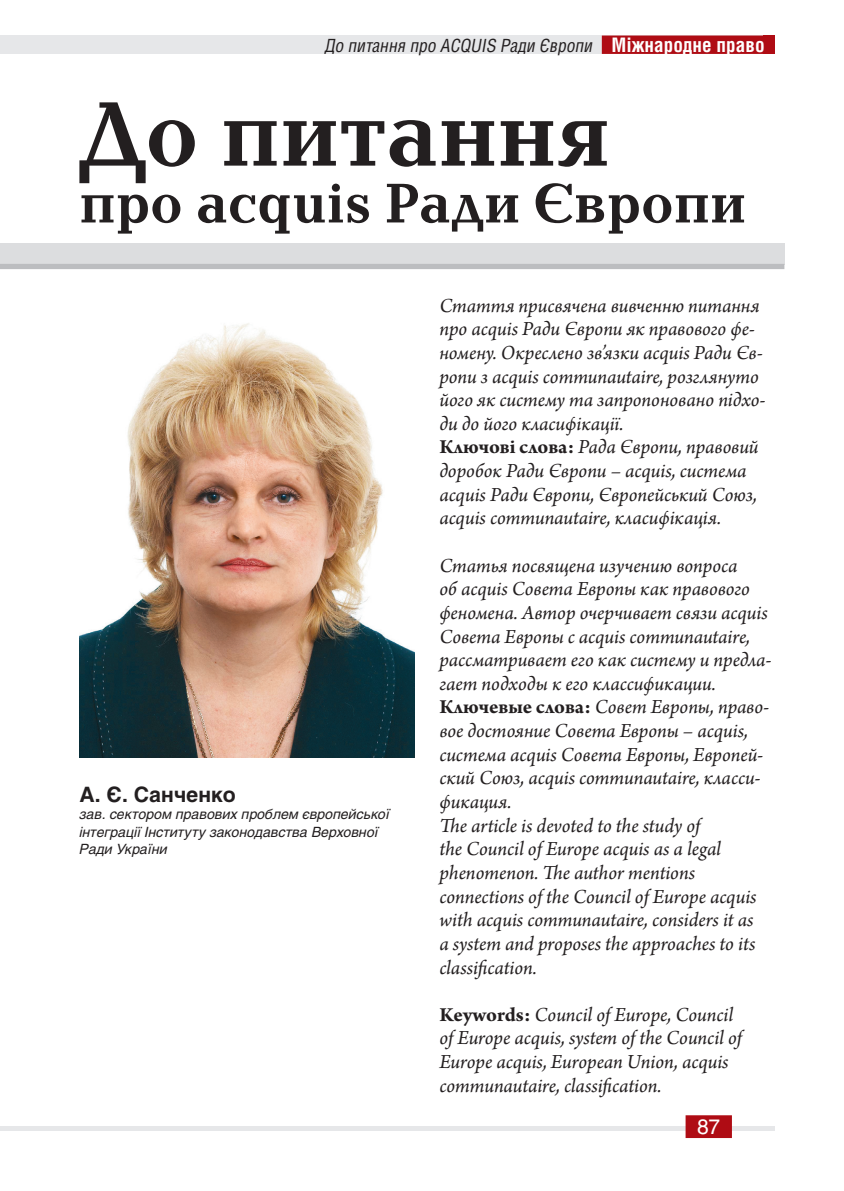
<style>
.page{position:relative;width:844px;height:1191px;background:#fff}
.page>*{position:absolute;margin:0;border:0;box-sizing:border-box;transform-origin:0 0}
.Head_Big{font:700 94.5px "Baltica C";color:#231f20}
.Head_Big-2{font:700 57.75px "Baltica C";color:#231f20}
.Sinopsis{font:italic 21px/23.6px "Arno Pro";letter-spacing:-.005em;color:#231f20}
.Author{font:700 21px "Helios C";color:#231f20}
.t1{font:21px "AG Letterica C";color:#fff}
.t2{font:italic 17.5px "AG Letterica Condensed C";color:#231f20}
.Author-2{font:italic 14px/17.5px "Helios C";color:#231f20}
.s1{font-weight:700;font-style:normal;font-size:19.25px;color:#fff}
.s2{font-weight:700;font-style:normal}
</style>
<div class="page">
<div style="left:0;top:36px;width:774px;height:18px;background:#e6e7e9"></div>
<div style="left:762px;top:36px;width:12px;height:18px;background:#af0c14"></div>
<div style="left:0;top:1125px;width:774px;height:5px;background:#e6e7e9"></div>
<div style="left:685px;top:1115px;width:46px;height:23px;background:#af0c14"></div>
<div style="left:601px;top:36px;width:163px;height:18px;background:#af0c14"></div>
<div style="left:0;top:243px;width:784px;height:21px;background:#dcdddf"></div>
<div style="left:0;top:264px;width:784px;height:5px;background:#bcbdc0"></div>
<img style="left:79px;top:323px;width:335px;height:434px">
<p class="t2" style="left:325px;top:35px;width:441px">До питання про ACQUIS Ради Європи <span class="s1">Міжнародне право</span></p>
<p class="Head_Big" style="left:79px;top:84px;width:531px">До питання</p>
<p class="Head_Big-2" style="left:79px;top:172px;width:668px">про acquis Ради Європи</p>
<p class="Author" style="left:79px;top:782px;width:158px">А. Є. Санченко</p>
<p class="Author-2" style="left:79px;top:805px;width:311px">зав. сектором правових проблем європейської інтеграції Інституту законодавства Верховної<br>Ради України</p>
<p class="Sinopsis" style="left:439px;top:295px;width:327px">Стаття присвячена вивченню питання про acquis Ради Європи як правового фе&shy;номену. Окреслено зв’язки acquis Ради Єв&shy;ропи з acquis communautaire, розглянуто його як систему та запропоновано підхо&shy;ди до його класифікації.</p>
<p class="Sinopsis" style="left:439px;top:436px;width:321px"><span class="s2">Ключові слова:</span> Рада Європи, правовий доробок Ради Європи – acquis, система acquis Ради Європи, Європейський Союз, acquis communautaire, класифікація.</p>
<p class="Sinopsis" style="left:439px;top:554px;width:333px">Статья посвящена изучению вопроса<br>об acquis Совета Европы как правового феномена. Автор очерчивает связи acquis Совета Европы с acquis communautaire, рассматривает его как систему и предла&shy;гает подходы к его классификации.</p>
<p class="Sinopsis" style="left:439px;top:696px;width:331px"><span class="s2">Ключевые слова:</span> Совет Европы, право&shy;вое достояние Совета Европы – acquis, система acquis Совета Европы, Европей&shy;ский Союз, acquis communautaire, класси&shy;фикация.</p>
<p class="Sinopsis" style="left:439px;top:814px;width:318px">The article is devoted to the study of<br>the Council of Europe acquis as a legal phenomenon. The author mentions connections of the Council of Europe acquis with acquis communautaire, considers it as a system and proposes the approaches to its classification.</p>
<p class="Sinopsis" style="left:439px;top:1003px;width:304px"><span class="s2">Keywords:</span> Council of Europe, Council of Europe acquis, system of the Council of Europe acquis, European Union, acquis communautaire, classification.</p>
<p class="t1" style="left:697px;top:1114px;width:24px">87</p>
</div>
